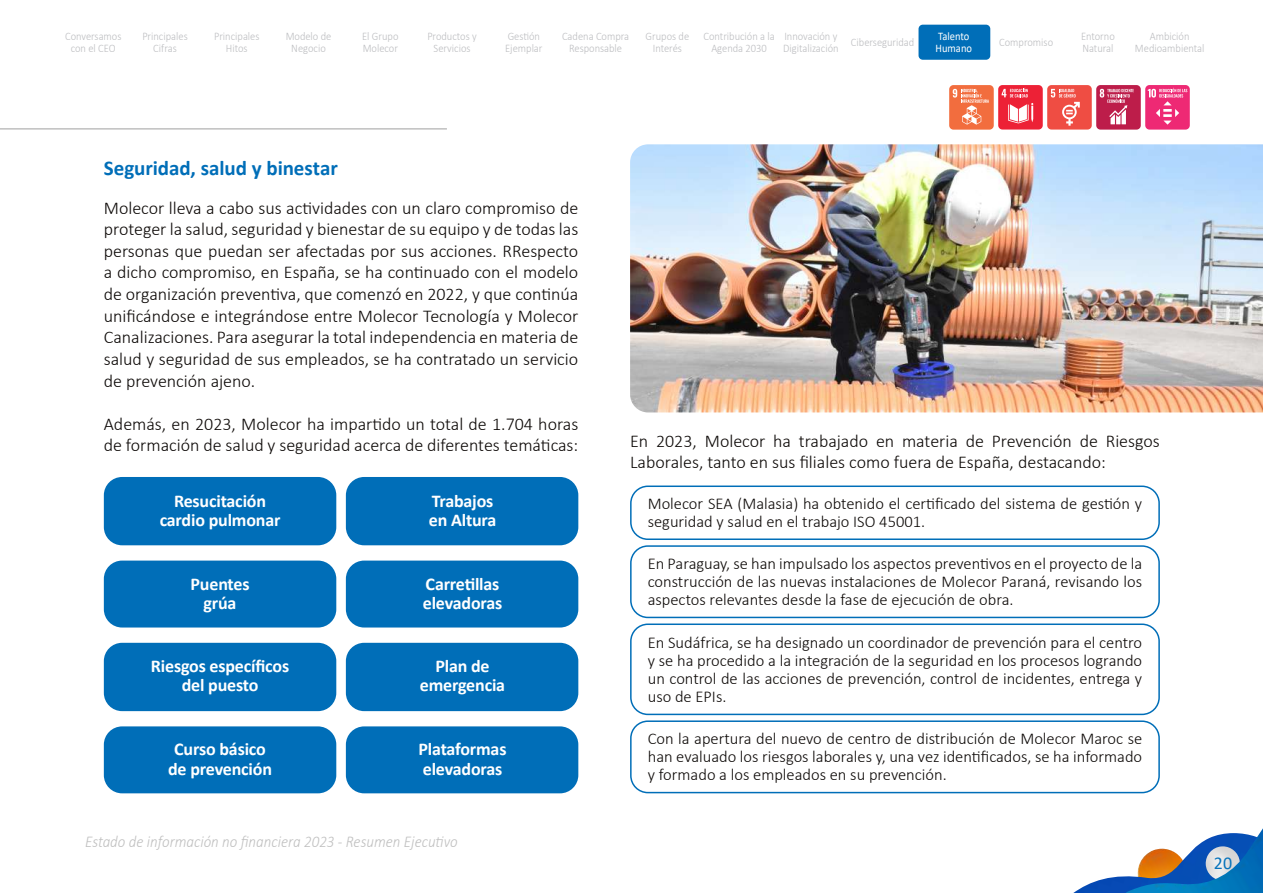
<style>
.page{position:relative;width:1263px;height:893px;background:#fff}
.page>*{position:absolute;margin:0;border:0;box-sizing:border-box;transform-origin:0 0}
.t1{font:700 21px "Calibri";color:#006eb8}
.t2{font:300 18px/21.6px "Calibri";color:#0c0806}
.t3{font:700 18px/19.5px "Calibri";letter-spacing:-.01em;color:#fff;text-align:center}
.t4{font:18px "Calibri";color:#0773bb}
.t5{font:300 16.5px/18px "Calibri";color:#0c0806;text-align:justify}
.t6{font:italic 300 16.5px "Calibri";color:#bfbfbf;scale:.91 1}
.t7{font:300 11.55px/12px "Calibri";color:#bcbdc0;text-align:center;scale:.91 1}
.t8{font:11.55px/12px "Calibri";color:#fff;scale:.91 1}
</style>
<div class="page">
<hr style="left:0;top:128px;width:447px;height:2px;background:#bfbfbf">
<div style="left:918px;top:25px;width:72px;height:35px;background:#006eb8;border-radius:4px"></div>
<div style="left:998px;top:85px;width:45px;height:45px;background:#ed2136;border-radius:4px"></div>
<svg style="left:1001px;top:88px;width:27px;height:9px"></svg>
<svg style="left:1008px;top:103px;width:25px;height:20px"></svg>
<div style="left:1047px;top:85px;width:45px;height:45px;background:#ef4d43;border-radius:4px"></div>
<svg style="left:1051px;top:89px;width:29px;height:37px"></svg>
<div style="left:1096px;top:85px;width:45px;height:45px;background:#bd1d4a;border-radius:4px"></div>
<svg style="left:1100px;top:89px;width:34px;height:35px"></svg>
<div style="left:1145px;top:85px;width:45px;height:45px;background:#ee2974;border-radius:4px"></div>
<svg style="left:1148px;top:88px;width:39px;height:37px"></svg>
<div style="left:949px;top:85px;width:45px;height:45px;background:#f26d3e;border-radius:4px"></div>
<svg style="left:953px;top:89px;width:36px;height:36px"></svg>
<div style="left:630px;top:485px;width:530px;height:55px;border:2px solid #006eb8;border-radius:17px"></div>
<div style="left:630px;top:545px;width:530px;height:73px;border:2px solid #006eb8;border-radius:17px"></div>
<div style="left:630px;top:720px;width:530px;height:73px;border:2px solid #006eb8;border-radius:17px"></div>
<div style="left:630px;top:623px;width:530px;height:92px;border:2px solid #006eb8;border-radius:17px"></div>
<div style="left:104px;top:477px;width:232px;height:68px;background:#006eb8;border-radius:18px"></div>
<div style="left:346px;top:477px;width:232px;height:68px;background:#006eb8;border-radius:18px"></div>
<div style="left:104px;top:643px;width:232px;height:68px;background:#006eb8;border-radius:18px"></div>
<div style="left:346px;top:643px;width:232px;height:68px;background:#006eb8;border-radius:18px"></div>
<div style="left:104px;top:561px;width:232px;height:66px;background:#006eb8;border-radius:18px"></div>
<div style="left:346px;top:561px;width:232px;height:66px;background:#006eb8;border-radius:18px"></div>
<div style="left:104px;top:726px;width:232px;height:67px;background:#006eb8;border-radius:18px"></div>
<div style="left:346px;top:726px;width:232px;height:67px;background:#006eb8;border-radius:18px"></div>
<img style="left:630px;top:144px;width:633px;height:268px">
<img style="left:1073px;top:876px;width:47px;height:17px">
<img style="left:1120px;top:828px;width:143px;height:65px">
<p class="t7" style="left:65px;top:30px;width:63px">Conversamos con el CEO</p>
<p class="t7" style="left:142px;top:30px;width:51px">Principales<br>Cifras</p>
<p class="t7" style="left:214px;top:30px;width:51px">Principales<br>Hitos</p>
<p class="t7" style="left:286px;top:30px;width:52px">Modelo de<br>Negocio</p>
<p class="t7" style="left:362px;top:30px;width:42px;text-align:left">El Grupo<br>Molecor</p>
<p class="t7" style="left:427px;top:30px;width:56px">Productos y<br>Servicios</p>
<p class="t7" style="left:562px;top:30px;width:75px">Cadena Compra<br>Responsable</p>
<p class="t7" style="left:645px;top:30px;width:49px">Grupos de<br>Interés</p>
<p class="t7" style="left:703px;top:30px;width:80px">Contribución a la<br>Agenda 2030</p>
<p class="t7" style="left:783px;top:30px;width:62px;text-align:left">Innovación y<br>Digitalización</p>
<p class="t7" style="left:851px;top:36px;width:71px">Ciberseguridad</p>
<p class="t7" style="left:999px;top:36px;width:61px">Compromiso</p>
<p class="t7" style="left:1081px;top:30px;width:39px;text-align:left">Entorno<br>Natural</p>
<p class="t7" style="left:1135px;top:30px;width:78px">Ambición<br>Medioambiental</p>
<p class="t7" style="left:505px;top:30px;width:43px;text-align:left">Gestión<br>Ejemplar</p>
<p class="t8" style="left:935px;top:30px;width:42px">Talento<br>Humano</p>
<p class="t1" style="left:104px;top:153px;width:236px">Seguridad, salud y binestar</p>
<p class="t2" style="left:104px;top:197px;width:476px;text-align:justify">Molecor lleva a cabo sus actividades con un claro compromiso de proteger la salud, seguridad y bienestar de su equipo y de todas las personas que puedan ser afectadas por sus acciones. RRespecto a dicho compromiso, en España, se ha continuado con el modelo de organización preventiva, que comenzó en 2022, y que continúa unificándose e integrándose entre Molecor Tecnología y Molecor Canalizaciones. Para asegurar la total independencia en materia de salud y seguridad de sus empleados, se ha contratado un servicio de prevención ajeno.</p>
<p class="t2" style="left:104px;top:413px;width:476px">Además, en 2023, Molecor ha impartido un total de 1.704 horas de formación de salud y seguridad acerca de diferentes temáticas:</p>
<p class="t3" style="left:160px;top:491px;width:122px">Resucitación cardio pulmonar</p>
<p class="t3" style="left:429px;top:491px;width:69px;text-align:left">Trabajos en Altura</p>
<p class="t3" style="left:191px;top:574px;width:60px">Puentes grúa</p>
<p class="t3" style="left:423px;top:574px;width:81px;text-align:left">Carretillas elevadoras</p>
<p class="t3" style="left:151px;top:656px;width:140px">Riesgos específicos del puesto</p>
<p class="t3" style="left:420px;top:656px;width:87px">Plan de emergencia</p>
<p class="t3" style="left:168px;top:739px;width:105px">Curso básico de prevención</p>
<p class="t3" style="left:419px;top:739px;width:89px;text-align:left">Plataformas elevadoras</p>
<p class="t6" style="left:85px;top:831px;width:411px">Estado de información no financiera 2023 - Resumen Ejecutivo</p>
<p class="t2" style="left:630px;top:430px;width:531px">En 2023, Molecor ha trabajado en materia de Prevención de Riesgos<br>Laborales, tanto en sus filiales como fuera de España, destacando:</p>
<p class="t5" style="left:648px;top:494px;width:496px">Molecor SEA (Malasia) ha obtenido el certificado del sistema de gestión y seguridad y salud en el trabajo ISO 45001.</p>
<p class="t5" style="left:648px;top:554px;width:496px">En Paraguay, se han impulsado los aspectos preventivos en el proyecto de la construcción de las nuevas instalaciones de Molecor Paraná, revisando los aspectos relevantes desde la fase de ejecución de obra.</p>
<p class="t5" style="left:648px;top:633px;width:496px">En Sudáfrica, se ha designado un coordinador de prevención para el centro y se ha procedido a la integración de la seguridad en los procesos logrando un control de las acciones de prevención, control de incidentes, entrega y uso de EPIs.</p>
<p class="t5" style="left:648px;top:730px;width:496px">Con la apertura del nuevo de centro de distribución de Molecor Maroc se han evaluado los riesgos laborales y, una vez identificados, se ha informado y formado a los empleados en su prevención.</p>
<p class="t4" style="left:1214px;top:850px;width:20px">20</p>
</div>
